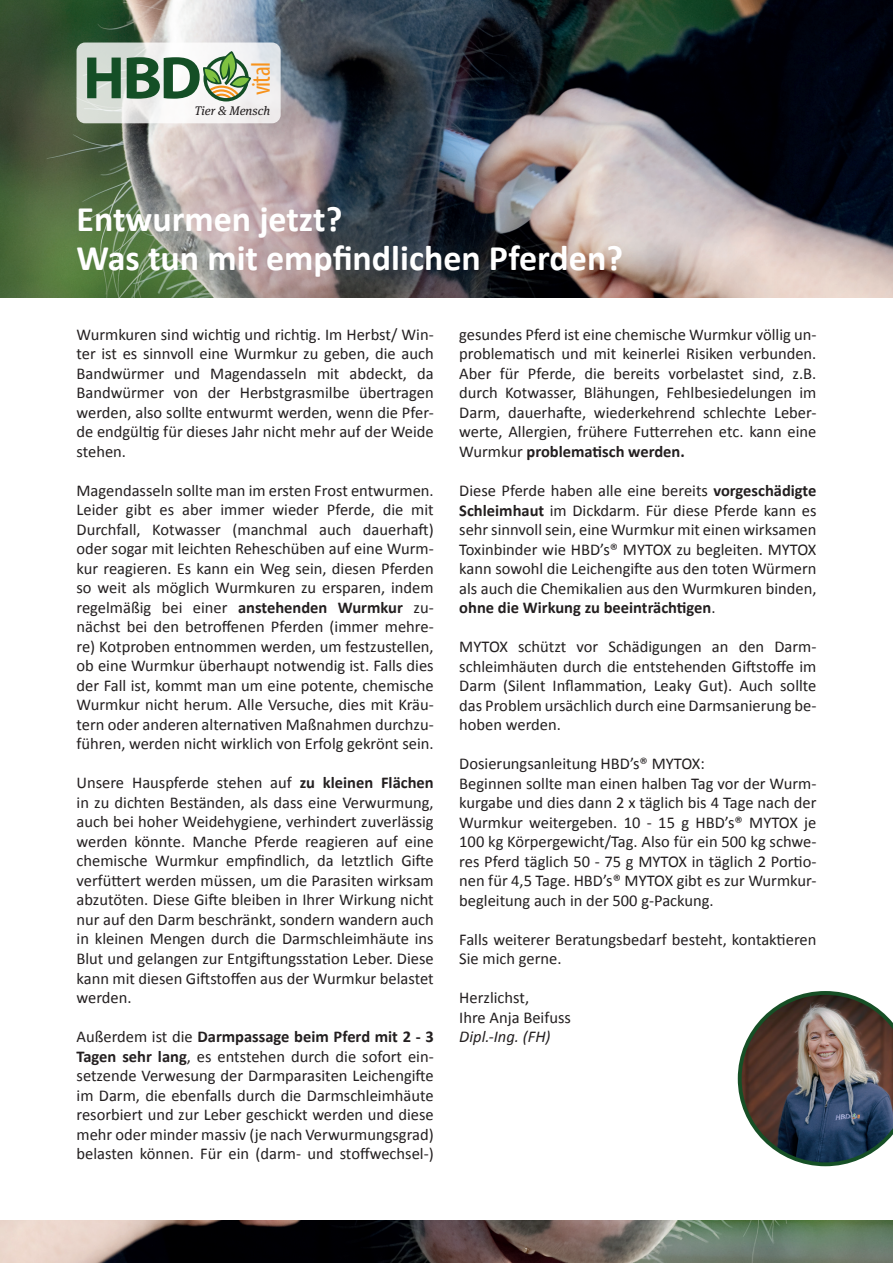
<style>
.page{position:relative;width:893px;height:1263px;background:#fff}
.page>*{position:absolute;margin:0;border:0;box-sizing:border-box;transform-origin:0 0}
.t1{font:700 36px/39px "Calibri";color:#fff}
.t2{font:16.5px/19.5px "Calibri";color:#231f20;text-align:justify}
.t3{font:italic 16.5px "Calibri";color:#231f20}
.t4{font:italic 12.45px "Meta Serif Pro";color:#231f20}
.s1{font-weight:700}
</style>
<div class="page">
<img style="left:0;top:0;width:893px;height:298px">
<img style="left:0;top:1220px;width:893px;height:43px">
<svg style="left:77px;top:43px;width:204px;height:80px"></svg>
<svg style="left:87px;top:58px;width:34px;height:40px"></svg>
<img style="left:738px;top:991px;width:155px;height:175px">
<svg style="left:127px;top:51px;width:143px;height:50px"></svg>
<p class="t4" style="left:194px;top:101px;width:77px">Tier &amp; Mensch</p>
<h1 class="t1" style="left:77px;top:198px;width:548px">Entwurmen jetzt?<br>Was tun mit empfindlichen Pferden?</h1>
<p class="t2" style="left:77px;top:324px;width:359px">Wurmkuren sind wichtig und richtig. Im Herbst/ Win&shy;ter ist es sinnvoll eine Wurmkur zu geben, die auch Bandwürmer und Magendasseln mit abdeckt, da Bandwürmer von der Herbstgrasmilbe übertragen werden, also sollte entwurmt werden, wenn die Pfer&shy;de endgültig für dieses Jahr nicht mehr auf der Weide stehen.</p>
<p class="t2" style="left:77px;top:480px;width:359px">Magendasseln sollte man im ersten Frost entwurmen.<br>Leider gibt es aber immer wieder Pferde, die mit Durchfall, Kotwasser (manchmal auch dauerhaft) oder sogar mit leichten Reheschüben auf eine Wurm&shy;kur reagieren. Es kann ein Weg sein, diesen Pferden so weit als möglich Wurmkuren zu ersparen, indem regelmäßig bei einer <span class="s1">anstehenden Wurmkur</span> zu&shy;nächst bei den betroffenen Pferden (immer mehre&shy;re) Kotproben entnommen werden, um festzustellen, ob eine Wurmkur überhaupt notwendig ist. Falls dies der Fall ist, kommt man um eine potente, chemische Wurmkur nicht herum. Alle Versuche, dies mit Kräu&shy;tern oder anderen alternativen Maßnahmen durchzu&shy;führen, werden nicht wirklich von Erfolg gekrönt sein.</p>
<p class="t2" style="left:77px;top:773px;width:359px">Unsere Hauspferde stehen auf <span class="s1">zu kleinen Flächen </span>in zu dichten Beständen, als dass eine Verwurmung, auch bei hoher Weidehygiene, verhindert zuverlässig werden könnte. Manche Pferde reagieren auf eine chemische Wurmkur empfindlich, da letztlich Gifte verfüttert werden müssen, um die Parasiten wirksam abzutöten. Diese Gifte bleiben in Ihrer Wirkung nicht nur auf den Darm beschränkt, sondern wandern auch in kleinen Mengen durch die Darmschleimhäute ins Blut und gelangen zur Entgiftungsstation Leber. Diese kann mit diesen Giftstoffen aus der Wurmkur belastet werden.</p>
<p class="t2" style="left:77px;top:1026px;width:359px">Außerdem ist die <span class="s1">Darmpassage beim Pferd mit 2 - 3<br>Tagen sehr lang</span>, es entstehen durch die sofort ein&shy;setzende Verwesung der Darmparasiten Leichengifte im Darm, die ebenfalls durch die Darmschleimhäute resorbiert und zur Leber geschickt werden und diese mehr oder minder massiv (je nach Verwurmungsgrad) belasten können. Für ein (darm- und stoffwechsel-)</p>
<p class="t2" style="left:459px;top:324px;width:359px">gesundes Pferd ist eine chemische Wurmkur völlig un&shy;problematisch und mit keinerlei Risiken verbunden.<br>Aber für Pferde, die bereits vorbelastet sind, z.B. durch Kotwasser, Blähungen, Fehlbesiedelungen im Darm, dauerhafte, wiederkehrend schlechte Leber&shy;werte, Allergien, frühere Futterrehen etc. kann eine Wurmkur <span class="s1">problematisch werden.</span></p>
<p class="t2" style="left:459px;top:480px;width:359px">Diese Pferde haben alle eine bereits <span class="s1">vorgeschädigte Schleimhaut</span> im Dickdarm. Für diese Pferde kann es sehr sinnvoll sein, eine Wurmkur mit einen wirksamen Toxinbinder wie HBD’s® MYTOX zu begleiten. MYTOX kann sowohl die Leichengifte aus den toten Würmern als auch die Chemikalien aus den Wurmkuren binden, <span class="s1">ohne die Wirkung zu beeinträchtigen</span>.</p>
<p class="t2" style="left:459px;top:636px;width:359px">MYTOX schützt vor Schädigungen an den Darm&shy;schleimhäuten durch die entstehenden Giftstoffe im Darm (Silent Inflammation, Leaky Gut). Auch sollte das Problem ursächlich durch eine Darmsanierung be&shy;hoben werden.</p>
<p class="t2" style="left:459px;top:753px;width:359px;text-align:left">Dosierungsanleitung HBD’s® MYTOX:<br>Beginnen sollte man einen halben Tag vor der Wurm&shy;kurgabe und dies dann 2 x täglich bis 4 Tage nach der Wurmkur weitergeben. 10 - 15 g HBD’s® MYTOX je 100 kg Körpergewicht/Tag. Also für ein 500 kg schwe&shy;res Pferd täglich 50 - 75 g MYTOX in täglich 2 Portio&shy;nen für 4,5 Tage. HBD’s® MYTOX gibt es zur Wurmkur&shy;begleitung auch in der 500 g-Packung.</p>
<p class="t2" style="left:459px;top:929px;width:359px">Falls weiterer Beratungsbedarf besteht, kontaktieren<br>Sie mich gerne.</p>
<p class="t2" style="left:459px;top:987px;width:113px">Herzlichst,<br>Ihre Anja Beifuss</p>
<p class="t3" style="left:459px;top:1025px;width:93px">Dipl.-Ing. (FH)</p>
</div>
